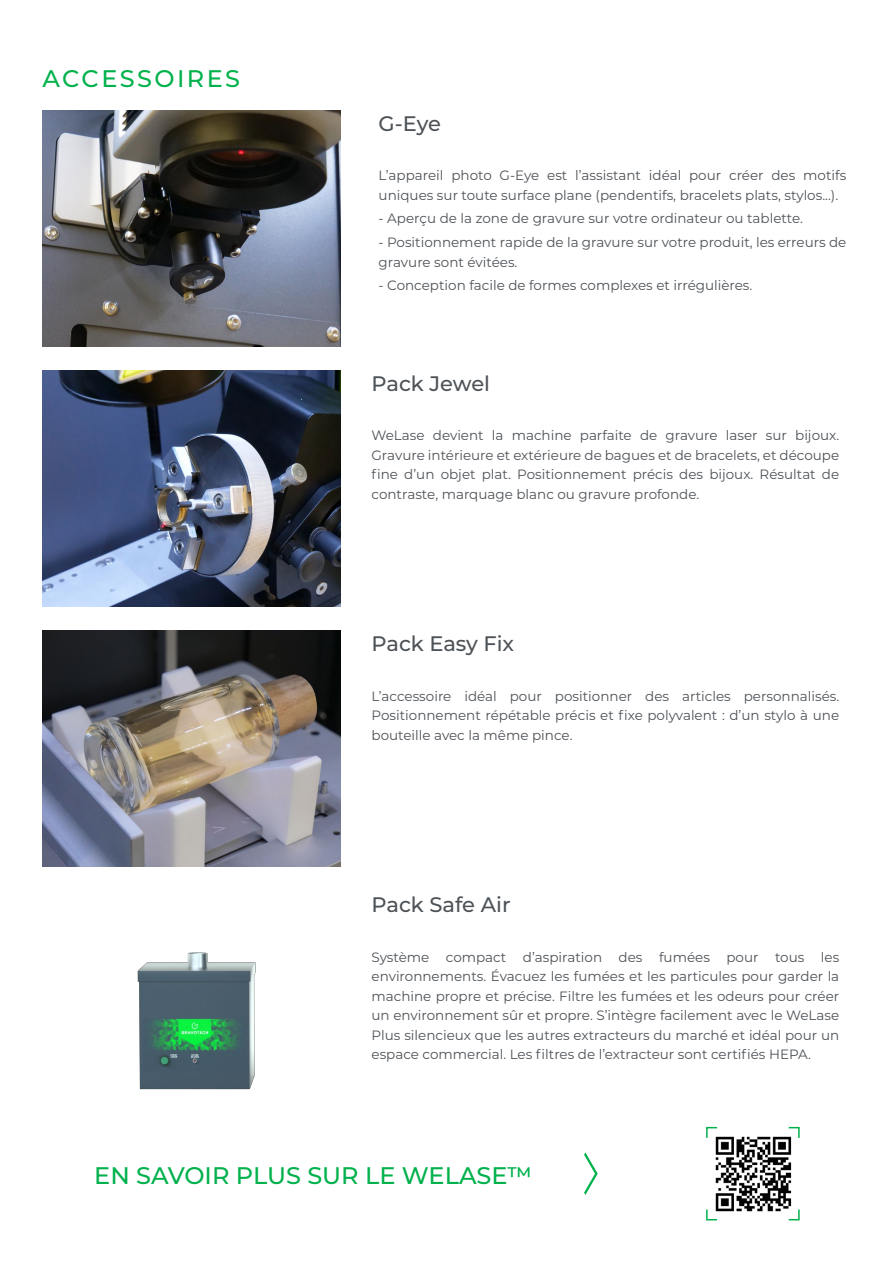
<style>
.page{position:relative;width:893px;height:1263px;background:#fff}
.page>*{position:absolute;margin:0;border:0;box-sizing:border-box;transform-origin:0 0}
.t1{font:500 24px "Montserrat";color:#00b14c}
.t2{font:500 24px "Montserrat";letter-spacing:.1em;color:#00b14c}
.t3{font:500 21px "Montserrat";letter-spacing:-.005em;color:#4d5257}
.t4{font:13.5px/19.5px "Montserrat";color:#4d5257;text-align:justify}
</style>
<div class="page">
<img style="left:137px;top:952px;width:119px;height:138px">
<img style="left:43px;top:630px;width:297px;height:237px">
<img style="left:43px;top:370px;width:297px;height:237px">
<svg style="left:584px;top:1152px;width:14px;height:43px"></svg>
<svg style="left:706px;top:1126px;width:12px;height:12px"></svg>
<svg style="left:706px;top:1209px;width:12px;height:12px"></svg>
<svg style="left:788px;top:1126px;width:12px;height:12px"></svg>
<svg style="left:788px;top:1209px;width:12px;height:12px"></svg>
<img style="left:43px;top:111px;width:297px;height:236px">
<img style="left:713px;top:1134px;width:80px;height:79px">
<h1 class="t2" style="left:43px;top:62px;width:199px">ACCESSOIRES</h1>
<h2 class="t3" style="left:379px;top:109px;width:64px">G-Eye</h2>
<p class="t4" style="left:379px;top:165px;width:469px">L’appareil photo G-Eye est l’assistant idéal pour créer des motifs uniques sur toute surface plane (pendentifs, bracelets plats, stylos...).</p>
<p class="t4" style="left:379px;top:208px;width:426px">- Aperçu de la zone de gravure sur votre ordinateur ou tablette.</p>
<p class="t4" style="left:379px;top:232px;width:469px">- Positionnement rapide de la gravure sur votre produit, les erreurs de gravure sont évitées.</p>
<p class="t4" style="left:379px;top:275px;width:375px">- Conception facile de formes complexes et irrégulières.</p>
<h2 class="t3" style="left:372px;top:369px;width:120px">Pack Jewel</h2>
<p class="t4" style="left:372px;top:425px;width:469px">WeLase devient la machine parfaite de gravure laser sur bijoux.<br>Gravure intérieure et extérieure de bagues et de bracelets, et découpe fine d’un objet plat. Positionnement précis des bijoux. Résultat de contraste, marquage blanc ou gravure profonde.</p>
<h2 class="t3" style="left:372px;top:629px;width:144px">Pack Easy Fix</h2>
<p class="t4" style="left:372px;top:686px;width:469px">L’accessoire idéal pour positionner des articles personnalisés.<br>Positionnement répétable précis et fixe polyvalent : d’un stylo à une bouteille avec la même pince.</p>
<h2 class="t3" style="left:372px;top:890px;width:141px">Pack Safe Air</h2>
<p class="t4" style="left:372px;top:946px;width:469px">Système compact d’aspiration des fumées pour tous les environnements. Évacuez les fumées et les particules pour garder la machine propre et précise. Filtre les fumées et les odeurs pour créer un environnement sûr et propre. S’intègre facilement avec le WeLase Plus silencieux que les autres extracteurs du marché et idéal pour un espace commercial. Les filtres de l’extracteur sont certifiés HEPA.</p>
<h1 class="t1" style="left:94px;top:1159px;width:439px">EN SAVOIR PLUS SUR LE WELASE™</h1>
</div>
